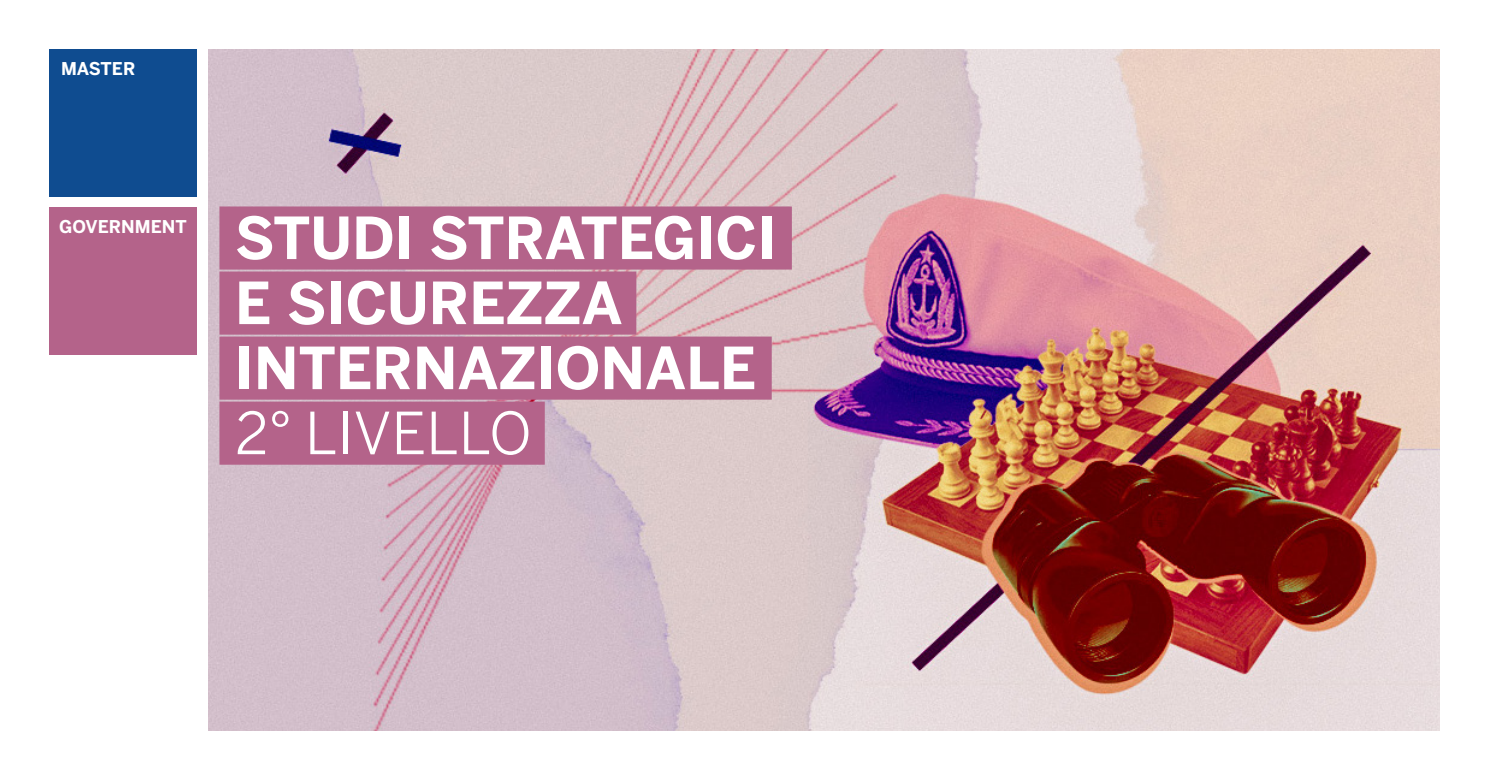
<style>
.page{position:relative;width:1489px;height:780px;background:#fff}
.page>*{position:absolute;margin:0;border:0;box-sizing:border-box;transform-origin:0 0}
.t1{font:700 57.5px "Benton Sans";color:#fff}
.t2{font:57.5px "Benton Sans";color:#fff}
.t3{font:700 17.5px "Benton Sans";color:#fff}
</style>
<div class="page">
<img style="left:208px;top:50px;width:1231px;height:680px">
<div style="left:50px;top:50px;width:147px;height:147px;background:#0f4c90"></div>
<div style="left:50px;top:207px;width:147px;height:147px;background:#b4638a"></div>
<div style="left:219px;top:206px;width:572px;height:63px;background:#b4638a"></div>
<div style="left:219px;top:271px;width:417px;height:63px;background:#b4638a"></div>
<div style="left:219px;top:336px;width:552px;height:63px;background:#b4638a"></div>
<div style="left:219px;top:401px;width:325px;height:63px;background:#b4638a"></div>
<p class="t3" style="left:61px;top:56px;width:76px">MASTER</p>
<p class="t3" style="left:59px;top:213px;width:129px">GOVERNMENT</p>
<p class="t1" style="left:235px;top:196px;width:543px">STUDI STRATEGICI</p>
<p class="t1" style="left:235px;top:261px;width:389px">E SICUREZZA</p>
<p class="t1" style="left:235px;top:326px;width:523px">INTERNAZIONALE</p>
<p class="t2" style="left:235px;top:392px;width:298px">2° LIVELLO</p>
</div>
